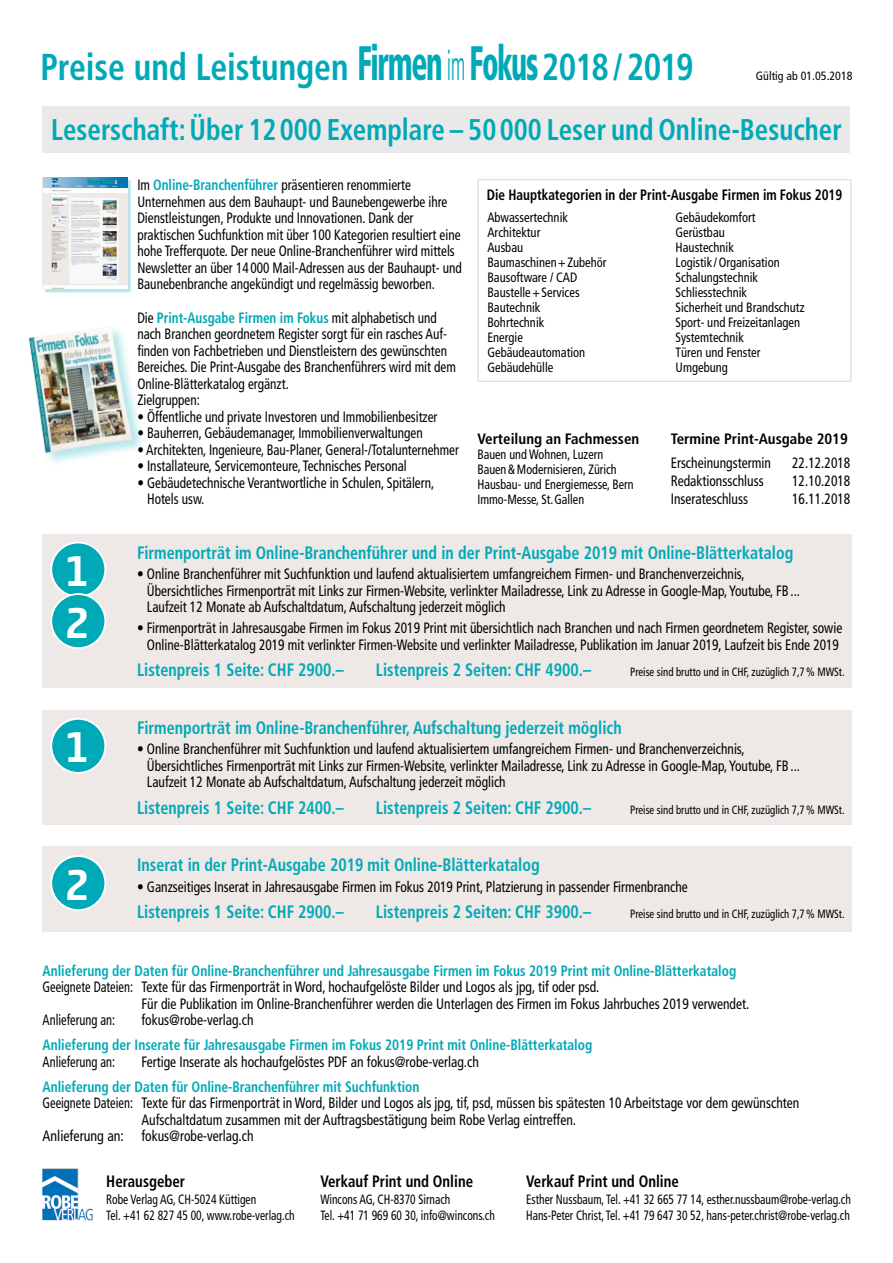
<style>
.page{position:relative;width:893px;height:1263px;background:#fff}
.page>*{position:absolute;margin:0;border:0;box-sizing:border-box;transform-origin:0 0}
.t1{font:500 43.95px "Akko Pro";color:#fff}
.t2{font:700 condensed 37.5px "Frutiger";letter-spacing:-.005em;color:#00a9b7;scale:.9 1}
.t3{font:700 condensed 30px "Frutiger";color:#00a9b7;scale:.9 1}
.t4{font:700 condensed 18px "Frutiger";color:#00a9b7;scale:.89 1}
.t5{font:700 condensed 16.5px "Frutiger";color:#000;scale:.9 1}
.t6{font:condensed 15px/16.5px "Frutiger";color:#000;scale:.89 1}
.t7{font:condensed 15px/16.5px "Frutiger";color:#000;scale:.88 1}
.t8{font:condensed 15px "Frutiger";color:#000;scale:.9 1}
.t9{font:700 condensed 15px "Frutiger";color:#00a9b7;scale:.9 1}
.t10{font:condensed 15px "Frutiger";color:#000;scale:.83 1}
.t11{font:condensed 15px "Frutiger";color:#000;scale:.87 1}
.t12{font:700 condensed 15px "Frutiger";color:#000;scale:.88 1}
.t13{font:700 condensed 15px "Frutiger";color:#000}
.t14{font:condensed 15px "Frutiger";color:#000;scale:.93 1}
.t15{font:condensed 13.5px/15px "Frutiger";color:#000;scale:.93 1}
.t16{font:condensed 13.5px/16.5px "Frutiger";color:#000;scale:.85 1}
.t17{font:condensed 13.5px/15px "Frutiger";color:#000;scale:.9 1}
.t18{font:condensed 12px "Frutiger";color:#000;scale:.89 1}
.t19{font:condensed 12px "Frutiger";color:#000}
.s1{font-weight:900;font-size:48.3px}
.s2{font-weight:300;font-size:42.6px}
.s3{font-weight:700;color:#00a9b7}
</style>
<div class="page">
<img style="left:28px;top:329px;width:114px;height:133px">
<div style="left:43px;top:535px;width:808px;height:153px;background:#eee8e6"></div>
<div style="left:43px;top:710px;width:808px;height:114px;background:#eee8e6"></div>
<div style="left:43px;top:847px;width:808px;height:85px;background:#eee8e6"></div>
<div style="left:51px;top:542px;width:54px;height:55px;background:#00a9b7;border-radius:50%"></div>
<div style="left:50px;top:541px;width:56px;height:57px;border:2px solid #fff;border-radius:50%"></div>
<div style="left:51px;top:719px;width:54px;height:54px;background:#00a9b7;border-radius:50%"></div>
<div style="left:50px;top:718px;width:56px;height:56px;border:2px solid #fff;border-radius:50%"></div>
<div style="left:51px;top:856px;width:54px;height:54px;background:#00a9b7;border-radius:50%"></div>
<div style="left:50px;top:855px;width:56px;height:56px;border:2px solid #fff;border-radius:50%"></div>
<div style="left:51px;top:594px;width:54px;height:54px;background:#00a9b7;border-radius:50%"></div>
<div style="left:50px;top:593px;width:56px;height:56px;border:2px solid #fff;border-radius:50%"></div>
<img style="left:42px;top:1168px;width:51px;height:52px">
<div style="left:43px;top:106px;width:807px;height:47px;background:#e9e9e9"></div>
<div style="left:477px;top:179px;width:374px;height:203px;border:2px solid #e3e3e3"></div>
<div style="left:44px;top:180px;width:88px;height:113px;background:#00a9b7;opacity:.3"></div>
<img style="left:43px;top:188px;width:85px;height:101px">
<img style="left:43px;top:178px;width:85px;height:10px">
<h2 class="t2" style="left:40px;top:45px;width:727px">Preise und Leistungen <span class="s1">Firmen</span> <span class="s2">im</span> <span class="s1">Fokus</span>2018/2019</h2>
<p class="t19" style="left:756px;top:69px;width:98px">Gültig ab 01.05.2018</p>
<h3 class="t3" style="left:51px;top:112px;width:880px">Leserschaft: Über 12000 Exemplare – 50000 Leser und Online-Besucher</h3>
<p class="t7" style="left:137px;top:177px;width:370px">Im <span class="s3">Online-Branchenführer</span> präsentieren renommierte Unternehmen aus dem Bauhaupt- und Baunebengewerbe ihre Dienstleistungen, Produkte und Innovationen. Dank der praktischen Suchfunktion mit über 100 Kategorien resultiert eine hohe Trefferquote. Der neue Online-Branchenführer wird mittels Newsletter an über 14 000 Mail-Adressen aus der Bauhaupt- und Baunebenbranche angekündigt und regelmässig beworben.</p>
<p class="t7" style="left:137px;top:309px;width:364px">Die <span class="s3">Print-Ausgabe Firmen im Fokus</span> mit alphabetisch und nach Branchen geordnetem Register sorgt für ein rasches Auf&shy;finden von Fachbetrieben und Dienstleistern des gewünschten Bereiches. Die Print-Ausgabe des Branchenführers wird mit dem Online-Blätterkatalog ergänzt.<br>Zielgruppen:</p>
<p class="t7" style="left:137px;top:408px;width:343px">• Öffentliche und private Investoren und Immobilienbesitzer</p>
<p class="t7" style="left:137px;top:425px;width:326px">• Bauherren, Gebäudemanager, Immobilienverwaltungen</p>
<p class="t11" style="left:137px;top:441px;width:371px">• Architekten, Ingenieure, Bau-Planer, General-/Totalunternehmer</p>
<p class="t7" style="left:137px;top:458px;width:308px">• Installateure, Servicemonteure, Technisches Personal</p>
<p class="t7" style="left:147px;top:474px;width:328px;text-indent:-10px">• Gebäudetechnische Verantwortliche in Schulen, Spitälern,<br>Hotels usw.</p>
<p class="t12" style="left:487px;top:186px;width:405px">Die Hauptkategorien in der Print-Ausgabe Firmen im Fokus 2019</p>
<p class="t15" style="left:487px;top:210px;width:130px">Abwassertechnik<br>Architektur<br>Ausbau<br>Baumaschinen+Zubehör<br>Bausoftware / CAD<br>Baustelle+Services<br>Bautechnik<br>Bohrtechnik<br>Energie<br>Gebäudeautomation<br>Gebäudehülle</p>
<p class="t15" style="left:676px;top:210px;width:140px">Gebäudekomfort<br>Gerüstbau<br>Haustechnik<br>Logistik /Organisation<br>Schalungstechnik<br>Schliesstechnik<br>Sicherheit und Brandschutz<br>Sport- und Freizeitanlagen<br>Systemtechnik<br>Türen und Fenster<br>Umgebung</p>
<p class="t13" style="left:671px;top:430px;width:179px">Termine Print-Ausgabe 2019</p>
<p class="t8" style="left:671px;top:454px;width:113px">Erscheinungstermin</p>
<p class="t8" style="left:792px;top:454px;width:66px">22.12.2018</p>
<p class="t8" style="left:671px;top:472px;width:105px">Redaktionsschluss</p>
<p class="t8" style="left:792px;top:472px;width:66px">12.10.2018</p>
<p class="t8" style="left:671px;top:490px;width:87px">Inserateschluss</p>
<p class="t8" style="left:792px;top:490px;width:66px">16.11.2018</p>
<p class="t13" style="left:477px;top:430px;width:163px">Verteilung an Fachmessen</p>
<p class="t17" style="left:477px;top:447px;width:175px">Bauen und Wohnen, Luzern<br>Bauen&amp;Modernisieren, Zürich<br>Hausbau- und Energiemesse, Bern<br>Immo-Messe, St.Gallen</p>
<h1 class="t1" style="left:64px;top:544px;width:27px">1</h1>
<h1 class="t1" style="left:64px;top:596px;width:27px">2</h1>
<h1 class="t1" style="left:64px;top:720px;width:27px">1</h1>
<h1 class="t1" style="left:64px;top:857px;width:27px">2</h1>
<p class="t4" style="left:137px;top:542px;width:739px">Firmenporträt im Online-Branchenführer und in der Print-Ausgabe 2019 mit Online-Blätterkatalog</p>
<p class="t6" style="left:147px;top:566px;width:735px;text-indent:-10px">• Online Branchenführer mit Suchfunktion und laufend aktualisiertem umfangreichem Firmen- und Branchenverzeichnis,<br>Übersichtliches Firmenporträt mit Links zur Firmen-Website, verlinkter Mailadresse, Link zu Adresse in Google-Map, Youtube, FB...<br>Laufzeit 12 Monate ab Aufschaltdatum, Aufschaltung jederzeit möglich</p>
<p class="t6" style="left:137px;top:620px;width:794px;text-align:center">• Firmenporträt in Jahresausgabe Firmen im Fokus 2019 Print mit übersichtlich nach Branchen und nach Firmen geordnetem Register, sowie<br>Online-Blätterkatalog 2019 mit verlinkter Firmen-Website und verlinkter Mailadresse, Publikation im Januar 2019, Laufzeit bis Ende 2019</p>
<p class="t4" style="left:137px;top:659px;width:234px">Listenpreis 1 Seite: CHF 2900.–</p>
<p class="t4" style="left:376px;top:659px;width:243px">Listenpreis 2 Seiten: CHF 4900.–</p>
<p class="t18" style="left:630px;top:665px;width:242px">Preise sind brutto und in CHF, zuzüglich 7,7% MWSt.</p>
<p class="t4" style="left:137px;top:717px;width:546px">Firmenporträt im Online-Branchenführer, Aufschaltung jederzeit möglich</p>
<p class="t6" style="left:147px;top:741px;width:735px;text-indent:-10px">• Online Branchenführer mit Suchfunktion und laufend aktualisiertem umfangreichem Firmen- und Branchenverzeichnis,<br>Übersichtliches Firmenporträt mit Links zur Firmen-Website, verlinkter Mailadresse, Link zu Adresse in Google-Map, Youtube, FB...<br>Laufzeit 12 Monate ab Aufschaltdatum, Aufschaltung jederzeit möglich</p>
<p class="t4" style="left:137px;top:797px;width:234px">Listenpreis 1 Seite: CHF 2400.–</p>
<p class="t4" style="left:376px;top:797px;width:243px">Listenpreis 2 Seiten: CHF 2900.–</p>
<p class="t18" style="left:630px;top:803px;width:242px">Preise sind brutto und in CHF, zuzüglich 7,7% MWSt.</p>
<p class="t4" style="left:137px;top:854px;width:454px">Inserat in der Print-Ausgabe 2019 mit Online-Blätterkatalog</p>
<p class="t6" style="left:137px;top:878px;width:620px">• Ganzseitiges Inserat in Jahresausgabe Firmen im Fokus 2019 Print, Platzierung in passender Firmenbranche</p>
<p class="t4" style="left:137px;top:901px;width:234px">Listenpreis 1 Seite: CHF 2900.–</p>
<p class="t4" style="left:376px;top:901px;width:243px">Listenpreis 2 Seiten: CHF 3900.–</p>
<p class="t18" style="left:630px;top:907px;width:242px">Preise sind brutto und in CHF, zuzüglich 7,7% MWSt.</p>
<p class="t9" style="left:43px;top:961px;width:772px">Anlieferung der Daten für Online-Branchenführer und Jahresausgabe Firmen im Fokus 2019 Print mit Online-Blätterkatalog</p>
<p class="t10" style="left:43px;top:978px;width:673px">Geeignete Dateien: Texte für das Firmenporträt in Word, hochaufgelöste Bilder und Logos als jpg, tif oder psd.</p>
<p class="t8" style="left:142px;top:994px;width:677px">Für die Publikation im Online-Branchenführer werden die Unterlagen des Firmen im Fokus Jahrbuches 2019 verwendet.</p>
<p class="t10" style="left:43px;top:1011px;width:89px">Anlieferung an:</p>
<p class="t8" style="left:142px;top:1011px;width:126px">fokus@robe-verlag.ch</p>
<p class="t9" style="left:43px;top:1036px;width:612px">Anlieferung der Inserate für Jahresausgabe Firmen im Fokus 2019 Print mit Online-Blätterkatalog</p>
<p class="t10" style="left:43px;top:1052px;width:89px">Anlieferung an:</p>
<p class="t8" style="left:142px;top:1052px;width:376px">Fertige Inserate als hochaufgelöstes PDF an fokus@robe-verlag.ch</p>
<p class="t9" style="left:43px;top:1077px;width:420px">Anlieferung der Daten für Online-Branchenführer mit Suchfunktion</p>
<p class="t10" style="left:43px;top:1094px;width:913px">Geeignete Dateien: Texte für das Firmenporträt in Word, Bilder und Logos als jpg, tif, psd, müssen bis spätesten 10 Arbeitstage vor dem gewünschten</p>
<p class="t8" style="left:142px;top:1110px;width:484px">Aufschaltdatum zusammen mit der Auftragsbestätigung beim Robe Verlag eintreffen.</p>
<p class="t14" style="left:43px;top:1127px;width:228px">Anlieferung an: fokus@robe-verlag.ch</p>
<p class="t5" style="left:106px;top:1172px;width:89px">Herausgeber</p>
<p class="t16" style="left:106px;top:1191px;width:223px">Robe Verlag AG, CH-5024 Küttigen<br>Tel. +41 62 827 45 00, www.robe-verlag.ch</p>
<p class="t5" style="left:320px;top:1172px;width:171px">Verkauf Print und Online</p>
<p class="t16" style="left:320px;top:1191px;width:207px">Wincons AG, CH-8370 Sirnach<br>Tel. +41 71 969 60 30, info@wincons.ch</p>
<p class="t5" style="left:526px;top:1172px;width:171px">Verkauf Print und Online</p>
<p class="t16" style="left:526px;top:1191px;width:384px">Esther Nussbaum, Tel. +41 32 665 77 14, esther.nussbaum@robe-verlag.ch<br>Hans-Peter Christ, Tel. +41 79 647 30 52, hans-peter.christ@robe-verlag.ch</p>
</div>
